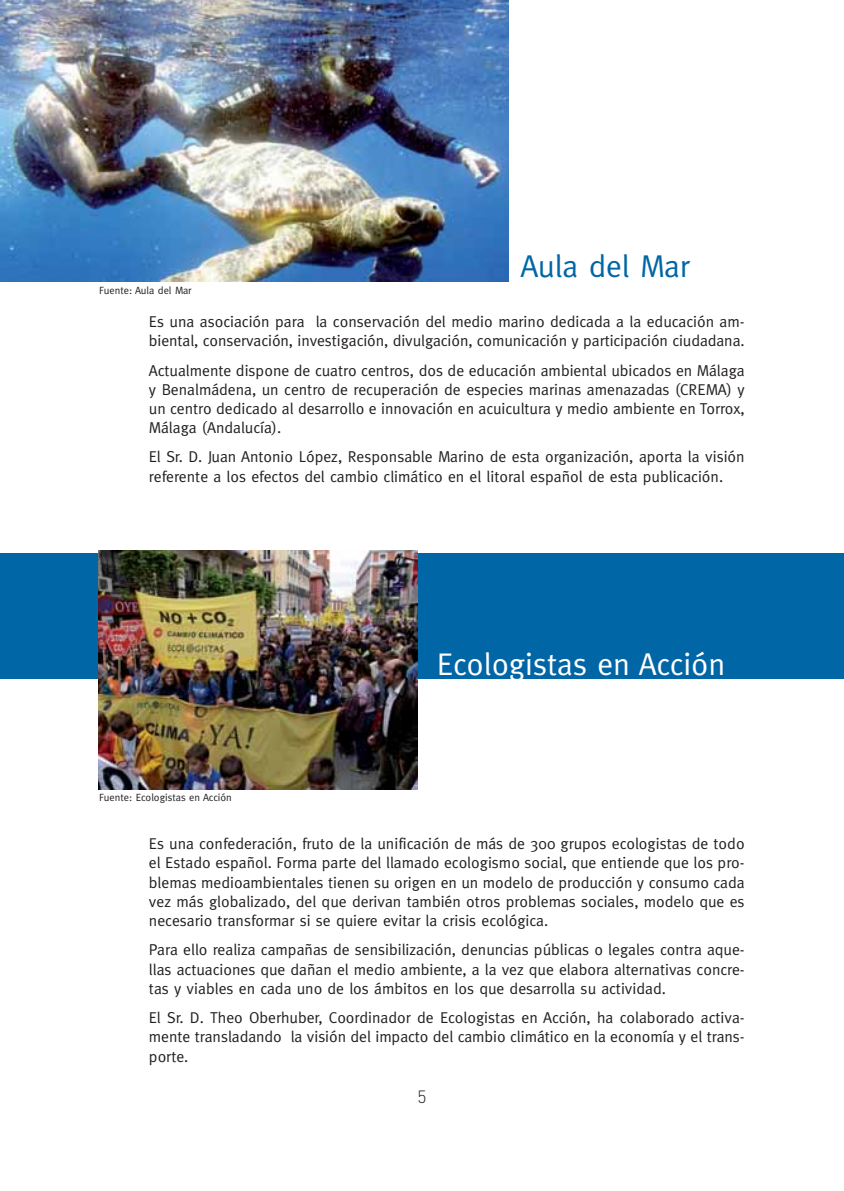
<style>
.page{position:relative;width:844px;height:1191px;background:#fff}
.page>*{position:absolute;margin:0;border:0;box-sizing:border-box;transform-origin:0 0}
.t1{font:31.5px "Meta";color:#fff}
.t2{font:31.5px "Meta";color:#0066a5}
.t3{font:300 17.5px "DIN";color:#231f20}
.t4{font:15.75px/19.2px "Meta";color:#231f20;text-align:justify}
.t5{font:10.5px "Meta";color:#231f20}
</style>
<div class="page">
<img style="left:0;top:0;width:508px;height:281px">
<div style="left:0;top:553px;width:843px;height:126px;background:#0066a5"></div>
<img style="left:99px;top:550px;width:318px;height:239px">
<p class="t5" style="left:99px;top:287px;width:94px">Fuente: Aula del Mar</p>
<h1 class="t2" style="left:520px;top:255px;width:171px">Aula del Mar</h1>
<p class="t4" style="left:149px;top:314px;width:597px">Es una asociación para la conservación del medio marino dedicada a la educación am&shy;biental, conservación, investigación, divulgación, comunicación y participación ciudadana.</p>
<p class="t4" style="left:149px;top:362px;width:597px">Actualmente dispone de cuatro centros, dos de educación ambiental ubicados en Málaga y Benalmádena, un centro de recuperación de especies marinas amenazadas (CREMA) y un centro dedicado al desarrollo e innovación en acuicultura y medio ambiente en Torrox, Málaga (Andalucía).</p>
<p class="t4" style="left:149px;top:449px;width:597px">El Sr. D. Juan Antonio López, Responsable Marino de esta organización, aporta la visión referente a los efectos del cambio climático en el litoral español de esta publicación.</p>
<p class="t5" style="left:99px;top:793px;width:134px">Fuente: Ecologistas en Acción</p>
<h1 class="t1" style="left:437px;top:652px;width:290px">Ecologistas en Acción</h1>
<p class="t4" style="left:149px;top:835px;width:597px">Es una confederación, fruto de la unificación de más de 300 grupos ecologistas de todo el Estado español. Forma parte del llamado ecologismo social, que entiende que los pro&shy;blemas medioambientales tienen su origen en un modelo de producción y consumo cada vez más globalizado, del que derivan también otros problemas sociales, modelo que es necesario transformar si se quiere evitar la crisis ecológica.</p>
<p class="t4" style="left:149px;top:942px;width:597px">Para ello realiza campañas de sensibilización, denuncias públicas o legales contra aque&shy;llas actuaciones que dañan el medio ambiente, a la vez que elabora alternativas concre&shy;tas y viables en cada uno de los ámbitos en los que desarrolla su actividad.</p>
<p class="t4" style="left:149px;top:1009px;width:597px">El Sr. D. Theo Oberhuber, Coordinador de Ecologistas en Acción, ha colaborado activa&shy;mente transladando la visión del impacto del cambio climático en la economía y el trans&shy;porte.</p>
<p class="t3" style="left:417px;top:1085px;width:10px">5</p>
</div>
